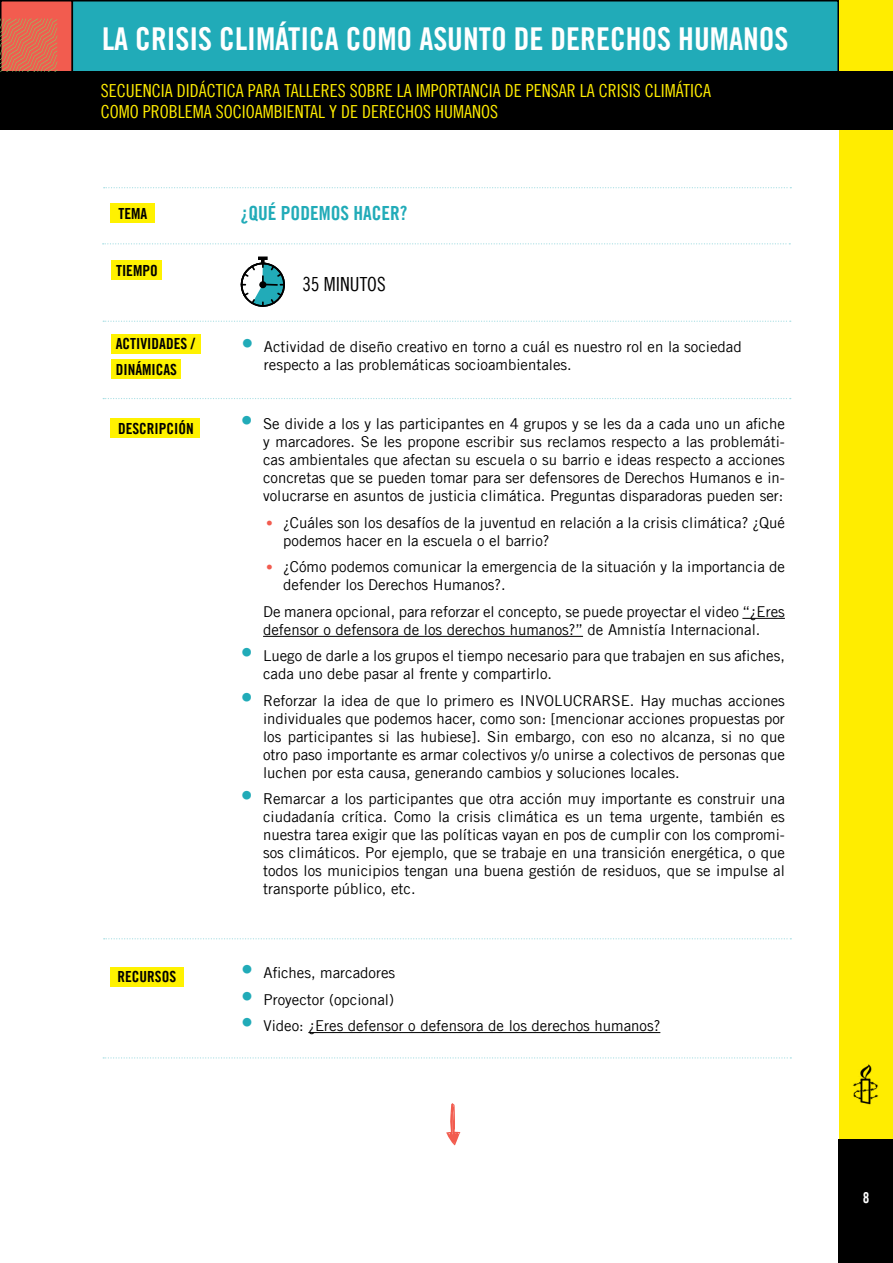
<style>
.page{position:relative;width:893px;height:1263px;background:#fff}
.page>*{position:absolute;margin:0;border:0;box-sizing:border-box;transform-origin:0 0}
.t1{font:31.5px "Amnesty Trade Gothic Bd Cn 20";color:#fff}
.t2{font:19.5px "Amnesty Trade Gothic Bd Cn 20";color:#21abb8}
.t3{font:19.5px "Amnesty Trade Gothic Cn 18";color:#000}
.t4{font:18px/21px "Amnesty Trade Gothic Cn 18";color:#ffed00}
.t5{font:15.3px/25.5px "Amnesty Trade Gothic Bd Cn 20";color:#000}
.t6{font:15px/18px "Amnesty Trade Gothic";color:#000}
.t7{font:15px "Amnesty Trade Gothic Bd Cn 20";color:#fff}
.s1{font-family:"Amnesty Trade Gothic Cn 18";font-size:24px;color:#21abb8}
.s2{font-size:13.5px;color:#f25c4f}
</style>
<div class="page">
<div style="left:839px;top:0;width:54px;height:1140px;background:#ffed00"></div>
<div style="left:0;top:0;width:73px;height:87px;background:#f25c4f;border:2px solid #000"></div>
<div style="left:72px;top:0;width:767px;height:118px;background:#21abb8;border:2px solid #000"></div>
<div style="left:839px;top:1140px;width:54px;height:123px;background:#000"></div>
<img style="left:853px;top:1064px;width:26px;height:41px">
<div style="left:0;top:71px;width:893px;height:59px;background:#000"></div>
<svg style="left:0;top:19px;width:57px;height:53px"></svg>
<svg style="left:240px;top:260px;width:45px;height:47px"></svg>
<div style="left:258px;top:256px;width:10px;height:4px;border:2px solid #000"></div>
<div style="left:110px;top:203px;width:44px;height:20px;background:#fff200"></div>
<div style="left:111px;top:260px;width:50px;height:20px;background:#fff200"></div>
<div style="left:111px;top:334px;width:90px;height:20px;background:#fff200"></div>
<div style="left:111px;top:359px;width:69px;height:20px;background:#fff200"></div>
<svg style="left:103px;top:398px;width:688px;height:1px"></svg>
<svg style="left:103px;top:243px;width:687px;height:1px"></svg>
<svg style="left:103px;top:321px;width:688px;height:1px"></svg>
<svg style="left:104px;top:187px;width:687px;height:1px"></svg>
<hr style="left:742px;top:618px;width:43px;height:1px;background:#000">
<hr style="left:263px;top:636px;width:320px;height:1px;background:#000">
<div style="left:110px;top:418px;width:90px;height:20px;background:#fff200"></div>
<svg style="left:104px;top:938px;width:687px;height:1px"></svg>
<hr style="left:308px;top:1032px;width:352px;height:1px;background:#000">
<div style="left:111px;top:967px;width:73px;height:20px;background:#fff200"></div>
<svg style="left:103px;top:1057px;width:688px;height:1px"></svg>
<svg style="left:446px;top:1103px;width:14px;height:42px"></svg>
<h1 class="t1" style="left:102px;top:20px;width:688px">LA CRISIS CLIMÁTICA COMO ASUNTO DE DERECHOS HUMANOS</h1>
<p class="t4" style="left:101px;top:80px;width:612px">SECUENCIA DIDÁCTICA PARA TALLERES SOBRE LA IMPORTANCIA DE PENSAR LA CRISIS CLIMÁTICA<br>COMO PROBLEMA SOCIOAMBIENTAL Y DE DERECHOS HUMANOS</p>
<p class="t5" style="left:119px;top:200px;width:30px">TEMA</p>
<p class="t5" style="left:116px;top:257px;width:43px">TIEMPO</p>
<h2 class="t2" style="left:241px;top:201px;width:168px">¿QUÉ PODEMOS HACER?</h2>
<h2 class="t3" style="left:302px;top:272px;width:85px">35 MINUTOS</h2>
<p class="t5" style="left:116px;top:331px;width:81px">ACTIVIDADES /<br>DINÁMICAS</p>
<p class="t6" style="left:264px;top:338px;width:479px;text-indent:-22px"><span class="s1">•</span> Actividad de diseño creativo en torno a cuál es nuestro rol en la sociedad respecto a las problemáticas socioambientales.</p>
<p class="t5" style="left:118px;top:415px;width:77px">DESCRIPCIÓN</p>
<p class="t5" style="left:117px;top:964px;width:60px">RECURSOS</p>
<p class="t6" style="left:263px;top:415px;width:523px;text-align:justify;text-indent:-22px"><span class="s1">•</span> Se divide a los y las participantes en 4 grupos y se les da a cada uno un afiche y marcadores. Se les propone escribir sus reclamos respecto a las problemáti&shy;cas ambientales que afectan su escuela o su barrio e ideas respecto a acciones concretas que se pueden tomar para ser defensores de Derechos Humanos e in&shy;volucrarse en asuntos de justicia climática. Preguntas disparadoras pueden ser:</p>
<p class="t6" style="left:283px;top:513px;width:503px;text-indent:-17px"><span class="s2">•</span> ¿Cuáles son los desafíos de la juventud en relación a la crisis climática? ¿Qué podemos hacer en la escuela o el barrio?</p>
<p class="t6" style="left:283px;top:558px;width:503px;text-indent:-17px"><span class="s2">•</span> ¿Cómo podemos comunicar la emergencia de la situación y la importancia de defender los Derechos Humanos?.</p>
<p class="t6" style="left:263px;top:602px;width:523px">De manera opcional, para reforzar el concepto, se puede proyectar el video “¿Eres defensor o defensora de los derechos humanos?” de Amnistía Internacional.</p>
<p class="t6" style="left:263px;top:647px;width:523px;text-indent:-22px"><span class="s1">•</span> Luego de darle a los grupos el tiempo necesario para que trabajen en sus afiches, cada uno debe pasar al frente y compartirlo.</p>
<p class="t6" style="left:263px;top:691px;width:523px;text-align:justify;text-indent:-22px"><span class="s1">•</span> Reforzar la idea de que lo primero es INVOLUCRARSE. Hay muchas acciones individuales que podemos hacer, como son: [mencionar acciones propuestas por los participantes si las hubiese]. Sin embargo, con eso no alcanza, si no que otro paso importante es armar colectivos y/o unirse a colectivos de personas que luchen por esta causa, generando cambios y soluciones locales.</p>
<p class="t6" style="left:263px;top:790px;width:523px;text-align:justify;text-indent:-22px"><span class="s1">•</span> Remarcar a los participantes que otra acción muy importante es construir una ciudadanía crítica. Como la crisis climática es un tema urgente, también es nuestra tarea exigir que las políticas vayan en pos de cumplir con los compromi&shy;sos climáticos. Por ejemplo, que se trabaje en una transición energética, o que todos los municipios tengan una buena gestión de residuos, que se impulse al transporte público, etc.</p>
<p class="t6" style="left:241px;top:963px;width:155px"><span class="s1">•</span> Afiches, marcadores</p>
<p class="t6" style="left:241px;top:990px;width:154px"><span class="s1">•</span> Proyector (opcional)</p>
<p class="t6" style="left:241px;top:1016px;width:421px"><span class="s1">•</span> Video: ¿Eres defensor o defensora de los derechos humanos?</p>
<p class="t7" style="left:863px;top:1189px;width:8px">8</p>
</div>
